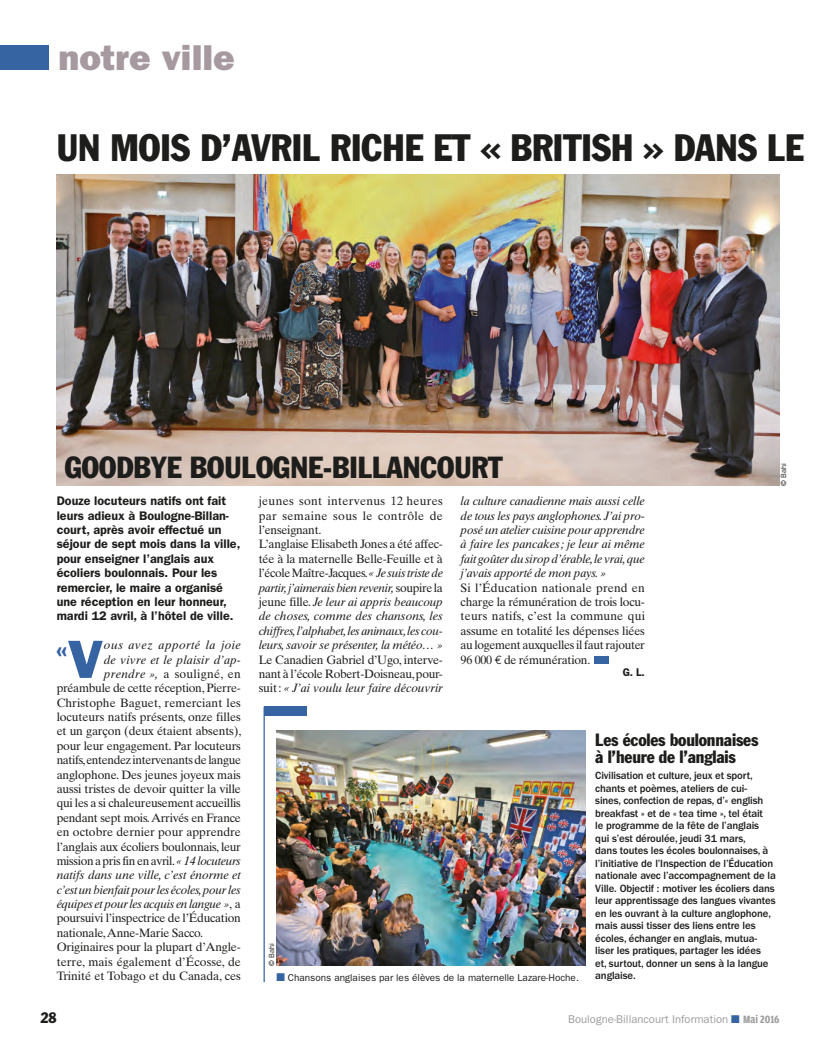
<style>
.page{position:relative;width:815px;height:1053px;background:#fff}
.page>*{position:absolute;margin:0;border:0;box-sizing:border-box;transform-origin:0 0}
.TITRE_sur_2_pages{font:condensed 37.5px "Franklin Gothic";color:#1d1d1b}
.t1{font:800 36px "Franklin Gothic";color:#a699a0}
.Texte_courant_Times{font:800 31.5px "Franklin Gothic";color:#3663a2}
.TITRE_sur_1_page{font:condensed 30px "Franklin Gothic";color:#1d1d1b}
.Titre_encadré{font:condensed 17.5px/17.5px "Franklin Gothic";letter-spacing:-.01em;color:#1d1d1b}
.t2{font:condensed 15px "Franklin Gothic";color:#1d1d1b}
.Chapo{font:600 12.5px/14.4px "Franklin Gothic";color:#1d1d1b}
.Texte_courant_Times-2{font:12.12px/14.4px "Times Ten";letter-spacing:-.015em;color:#1d1d1b;text-align:justify}
.Texte_courant_Times-3{font:italic 12.12px/14.4px "Times Ten";letter-spacing:-.02em;color:#1d1d1b;text-align:justify}
.Texte_courant_Times-4{font:12.12px "Times Ten";letter-spacing:.005em;color:#1d1d1b}
.Texte_courant_Times-5{font:italic 12.12px "Times Ten";letter-spacing:.005em;color:#1d1d1b}
.Texte_courant_Times-6{font:12.12px "Times Ten";letter-spacing:.02em;color:#1d1d1b}
.Texte_courant_Times-7{font:italic 12.12px "Times Ten";letter-spacing:.025em;color:#1d1d1b}
.t3{font:11.25px "Franklin Gothic";color:#9d9d9d}
.t4{font:600 11.25px "Franklin Gothic";color:#1d1d1b}
.t5{font:500 10.88px/12.5px "Franklin Gothic";letter-spacing:-.01em;color:#1d1d1b}
.Légende{font:10px "Franklin Gothic";color:#1d1d1b}
.crédit_photo{font:7.5px "Franklin Gothic";color:#1d1d1b}
.s1{font-size:54px}
.s2{font-style:normal}
.s3{font-family:"Euro Mono"}
.s4{font-style:italic}
.s5{color:#3663a2}
.s6{font-family:"Amplitude Cond";font-weight:700}
</style>
<div class="page">
<div style="left:0;top:45px;width:49px;height:24px;background:#3663a2"></div>
<img style="left:57px;top:174px;width:723px;height:311px">
<div style="left:595px;top:656px;width:14px;height:7px;background:#3663a2"></div>
<img style="left:276px;top:730px;width:310px;height:235px">
<div style="left:264px;top:706px;width:42px;height:9px;background:#3663a2"></div>
<hr style="left:264px;top:706px;width:1px;height:275px;background:#3663a2">
<h2 class="t1" style="left:58px;top:36px;width:178px">notre ville</h2>
<p class="TITRE_sur_2_pages" style="left:57px;top:125px;width:749px">UN MOIS D’AVRIL RICHE ET « BRITISH » DANS LE</p>
<p class="TITRE_sur_1_page" style="left:65px;top:448px;width:440px">GOODBYE BOULOGNE-BILLANCOURT</p>
<p class="Chapo" style="left:57px;top:494px;width:185px">Douze locuteurs natifs ont fait leurs adieux à Boulogne-Billan&shy;court, après avoir effectué un séjour de sept mois dans la ville, pour enseigner l’anglais aux écoliers boulonnais. Pour les remercier, le maire a organisé une réception en leur honneur, mardi 12 avril, à l’hôtel de ville.</p>
<p class="Texte_courant_Times" style="left:55px;top:630px;width:49px">«<span class="s1">V</span></p>
<p class="Texte_courant_Times-7" style="left:104px;top:637px;width:139px">ous avez apporté la joie</p>
<p class="crédit_photo" style="left:779px;top:485px;width:24px;rotate:-90deg">© Bahi</p>
<p class="Texte_courant_Times-2" style="left:259px;top:494px;width:186px">jeunes sont intervenus 12 heures par semaine sous le contrôle de l’enseignant.</p>
<p class="Texte_courant_Times-3" style="left:259px;top:537px;width:186px"><span class="s2">L’anglaise Elisabeth Jones a été affec&shy;tée à la maternelle Belle-Feuille et à l’école Maître-Jacques.</span> « Je suis triste de partir, j’aimerais bien revenir, <span class="s2">soupire la jeune fille.</span> Je leur ai appris beaucoup de choses, comme des chansons, les chiffres, l’alphabet, les animaux, les cou&shy;leurs, savoir se présenter, la météo… » <span class="s2">Le Canadien Gabriel d’Ugo, interve&shy;nant à l’école Robert-Doisneau, pour&shy;suit:</span> « J’ai voulu leur faire découvrir</p>
<p class="Texte_courant_Times-3" style="left:461px;top:494px;width:186px">la culture canadienne mais aussi celle de tous les pays anglophones. J’ai pro&shy;posé un atelier cuisine pour apprendre à faire les pancakes; je leur ai même fait goûter du sirop d’érable, le vrai, que j’avais apporté de mon pays. »</p>
<p class="Texte_courant_Times-2" style="left:461px;top:580px;width:186px">Si l’Éducation nationale prend en charge la rémunération de trois locu&shy;teurs natifs, c’est la commune qui assume en totalité les dépenses liées au logement auxquelles il faut rajouter 96 000 <span class="s3">€</span> de rémunération.</p>
<p class="t4" style="left:623px;top:665px;width:24px">G. L.</p>
<p class="Texte_courant_Times-5" style="left:104px;top:652px;width:139px">de vivre et le plaisir d’ap-</p>
<p class="Texte_courant_Times-6" style="left:104px;top:666px;width:139px"><span class="s4">prendre »,</span> a souligné, en</p>
<p class="Texte_courant_Times-2" style="left:57px;top:680px;width:186px">préambule de cette réception, Pierre-</p>
<p class="Texte_courant_Times-4" style="left:57px;top:695px;width:186px">Christophe Baguet, remerciant les</p>
<p class="Texte_courant_Times-2" style="left:57px;top:709px;width:186px">locuteurs natifs présents, onze filles</p>
<p class="Texte_courant_Times-2" style="left:57px;top:724px;width:186px">et un garçon (deux étaient absents),</p>
<p class="Texte_courant_Times-2" style="left:57px;top:738px;width:186px">pour leur engagement. Par locuteurs</p>
<p class="Texte_courant_Times-2" style="left:57px;top:752px;width:186px">natifs, entendez intervenants de langue</p>
<p class="Texte_courant_Times-2" style="left:57px;top:767px;width:186px">anglophone. Des jeunes joyeux mais</p>
<p class="Texte_courant_Times-2" style="left:57px;top:781px;width:186px">aussi tristes de devoir quitter la ville</p>
<p class="Texte_courant_Times-2" style="left:57px;top:795px;width:186px">qui les a si chaleureusement accueillis</p>
<p class="Texte_courant_Times-2" style="left:57px;top:810px;width:186px">pendant sept mois. Arrivés en France</p>
<p class="Texte_courant_Times-2" style="left:57px;top:824px;width:186px">en octobre dernier pour apprendre</p>
<p class="Texte_courant_Times-2" style="left:57px;top:839px;width:186px">l’anglais aux écoliers boulonnais, leur</p>
<p class="Texte_courant_Times-2" style="left:57px;top:853px;width:186px">mission a pris fin en avril. <span class="s4">« 14 locuteurs</span></p>
<p class="Texte_courant_Times-3" style="left:57px;top:867px;width:186px">natifs dans une ville, c’est énorme et</p>
<p class="Texte_courant_Times-3" style="left:57px;top:882px;width:186px">c’est un bienfait pour les écoles, pour les</p>
<p class="Texte_courant_Times-3" style="left:57px;top:896px;width:186px">équipes et pour les acquis en langue »<span class="s2">, a</span></p>
<p class="Texte_courant_Times-2" style="left:57px;top:910px;width:186px">poursuivi l’inspectrice de l’Éducation</p>
<p class="Texte_courant_Times-2" style="left:57px;top:925px;width:148px">nationale, Anne-Marie Sacco.</p>
<p class="Texte_courant_Times-2" style="left:57px;top:939px;width:186px">Originaires pour la plupart d’Angle&shy;terre, mais également d’Écosse, de Trinité et Tobago et du Canada, ces</p>
<p class="Titre_encadré" style="left:595px;top:730px;width:165px">Les écoles boulonnaises à l’heure de l’anglais</p>
<p class="t5" style="left:595px;top:769px;width:182px">Civilisation et culture, jeux et sport, chants et poèmes, ateliers de cui-<br>sines, confection de repas, d’« english breakfast » et de « tea time », tel était<br>le programme de la fête de l’anglais qui s’est déroulée, jeudi 31 mars,<br>dans toutes les écoles boulonnaises, à l’initiative de l’Inspection de l’Éducation nationale avec l’accompagnement de la Ville. Objectif : motiver les écoliers dans leur apprentissage des langues vivantes en les ouvrant à la culture anglophone, mais aussi tisser des liens entre les écoles, échanger en anglais, mutua&shy;liser les pratiques, partager les idées<br>et, surtout, donner un sens à la langue</p>
<p class="crédit_photo" style="left:267px;top:965px;width:24px;rotate:-90deg">© Bahi</p>
<p class="Légende" style="left:276px;top:971px;width:304px"><span class="s5">■</span> Chansons anglaises par les élèves de la maternelle Lazare-Hoche.</p>
<p class="t5" style="left:595px;top:969px;width:42px">anglaise.</p>
<p class="t2" style="left:41px;top:1008px;width:18px">28</p>
<p class="t3" style="left:568px;top:1012px;width:213px">Boulogne-Billancourt Information <span class="s5">■</span> <span class="s6">Mai 2016</span></p>
</div>
